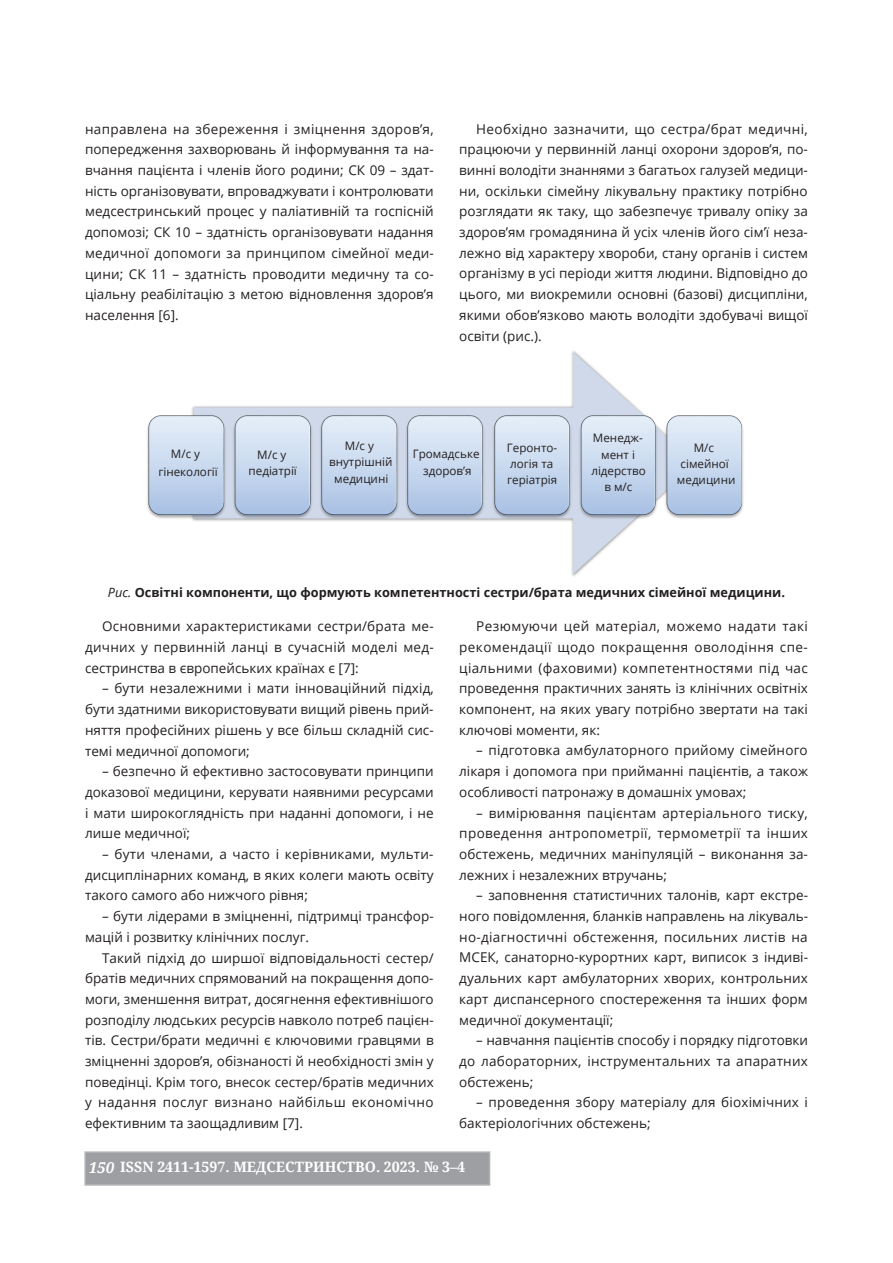
<style>
.page{position:relative;width:893px;height:1263px;background:#fff}
.page>*{position:absolute;margin:0;border:0;box-sizing:border-box;transform-origin:0 0}
.t1{font:700 14.25px "Noto Serif";color:#fff}
.t2{font:13.5px/20.7px "Open Sans";color:#231f20;text-align:justify}
.t3{font:700 12.75px "Open Sans";color:#231f20}
.t4{font:11.7px/16px "Open Sans";color:#231f20;text-align:center}
.s1{font-weight:400;font-style:italic}
.s2{font-style:italic;font-size:15px}
</style>
<div class="page">
<div style="left:84px;top:1151px;width:406px;height:35px;background:#9d9fa2;border:2px solid #b2b3b7"></div>
<svg style="left:194px;top:352px;width:469px;height:222px"></svg>
<img style="left:147px;top:413px;width:81px;height:108px">
<img style="left:231px;top:413px;width:169px;height:108px">
<img style="left:404px;top:413px;width:86px;height:108px">
<img style="left:490px;top:413px;width:84px;height:108px">
<img style="left:576px;top:413px;width:84px;height:108px">
<img style="left:663px;top:415px;width:81px;height:104px">
<p class="t2" style="left:85px;top:118px;width:350px">направлена на збереження і зміцнення здоров’я, попередження захворювань й інформування та на&shy;вчання пацієнта і членів його родини; СК 09 – здат&shy;ність організовувати, впроваджувати і контролювати медсестринський процес у паліативній та госпісній допомозі; СК 10 – здатність організовувати надання медичної допомоги за принципом сімейної меди&shy;цини; СК 11 – здатність проводити медичну та со&shy;ціальну реабілітацію з метою відновлення здоров’я населення [6].</p>
<p class="t2" style="left:459px;top:118px;width:350px;text-indent:17px">Необхідно зазначити, що сестра/брат медичні, працюючи у первинній ланці охорони здоров’я, по&shy;винні володіти знаннями з багатьох галузей медици&shy;ни, оскільки сімейну лікувальну практику потрібно розглядати як таку, що забезпечує тривалу опіку за здоров’ям громадянина й усіх членів його сім’ї неза&shy;лежно від характеру хвороби, стану органів і систем організму в усі періоди життя людини. Відповідно до цього, ми виокремили основні (базові) дисципліни, якими обов’язково мають володіти здобувачі вищої освіти (рис.).</p>
<p class="t4" style="left:158px;top:445px;width:61px;line-height:17.4px">М/с у гінекології</p>
<p class="t4" style="left:249px;top:446px;width:50px">М/с у педіатрії</p>
<p class="t4" style="left:329px;top:437px;width:65px">М/с у внутрішній медицині</p>
<p class="t4" style="left:413px;top:446px;width:68px;line-height:16.5px">Громадське здоров’я</p>
<p class="t4" style="left:507px;top:439px;width:52px;text-align:left">Геронто&shy;логія та геріатрія</p>
<p class="t4" style="left:591px;top:430px;width:56px">Менедж&shy;мент і лідерство в м/с</p>
<p class="t4" style="left:677px;top:439px;width:60px">М/с сімейної медицини</p>
<p class="t3" style="left:108px;top:583px;width:678px"><span class="s1">Рис.</span> Освітні компоненти, що формують компетентності сестри/брата медичних сімейної медицини.</p>
<p class="t2" style="left:85px;top:616px;width:350px;text-indent:17px">Основними характеристиками сестри/брата ме&shy;дичних у первинній ланці в сучасній моделі мед&shy;сестринства в європейських країнах є [7]:</p>
<p class="t2" style="left:85px;top:678px;width:350px;text-indent:17px">– бути незалежними і мати інноваційний підхід, бути здатними використовувати вищий рівень прий&shy;няття професійних рішень у все більш складній сис&shy;темі медичної допомоги;</p>
<p class="t2" style="left:85px;top:761px;width:350px;text-indent:17px">– безпечно й ефективно застосовувати принципи доказової медицини, керувати наявними ресурсами і мати широкоглядність при наданні допомоги, і не лише медичної;</p>
<p class="t2" style="left:85px;top:843px;width:350px;text-indent:17px">– бути членами, а часто і керівниками, мульти&shy;дисциплінарних команд, в яких колеги мають освіту такого самого або нижчого рівня;</p>
<p class="t2" style="left:85px;top:905px;width:350px;text-indent:17px">– бути лідерами в зміцненні, підтримці трансфор&shy;мацій і розвитку клінічних послуг.</p>
<p class="t2" style="left:85px;top:947px;width:350px;text-indent:17px">Такий підхід до ширшої відповідальності сестер/ братів медичних спрямований на покращення допо&shy;моги, зменшення витрат, досягнення ефективнішого розподілу людських ресурсів навколо потреб пацієн&shy;тів. Сестри/брати медичні є ключовими гравцями в зміцненні здоров’я, обізнаності й необхідності змін у поведінці. Крім того, внесок сестер/братів медичних у надання послуг визнано найбільш економічно ефективним та заощадливим [7].</p>
<p class="t2" style="left:459px;top:616px;width:350px;text-indent:17px">Резюмуючи цей матеріал, можемо надати такі рекомендації щодо покращення оволодіння спе&shy;ціальними (фаховими) компетентностями під час проведення практичних занять із клінічних освітніх компонент, на яких увагу потрібно звертати на такі ключові моменти, як:</p>
<p class="t2" style="left:459px;top:740px;width:350px;text-indent:17px">– підготовка амбулаторного прийому сімейного лікаря і допомога при прийманні пацієнтів, а також особливості патронажу в домашніх умовах;</p>
<p class="t2" style="left:459px;top:802px;width:350px;text-indent:17px">– вимірювання пацієнтам артеріального тиску, проведення антропометрії, термометрії та інших обстежень, медичних маніпуляцій – виконання за&shy;лежних і незалежних втручань;</p>
<p class="t2" style="left:459px;top:885px;width:350px;text-indent:17px">– заповнення статистичних талонів, карт екстре&shy;ного повідомлення, бланків направлень на лікуваль&shy;но-діагностичні обстеження, посильних листів на МСЕК, санаторно-курортних карт, виписок з індиві&shy;дуальних карт амбулаторних хворих, контрольних карт диспансерного спостереження та інших форм медичної документації;</p>
<p class="t2" style="left:459px;top:1030px;width:350px;text-indent:17px">– навчання пацієнтів способу і порядку підготовки до лабораторних, інструментальних та апаратних обстежень;</p>
<p class="t2" style="left:459px;top:1092px;width:350px;text-indent:17px">– проведення збору матеріалу для біохімічних і бактеріологічних обстежень;</p>
<p class="t1" style="left:89px;top:1157px;width:378px"><span class="s2">150</span> ISSN 2411-1597. МЕДСЕСТРИНСТВО. 2023. № 3–4</p>
</div>
